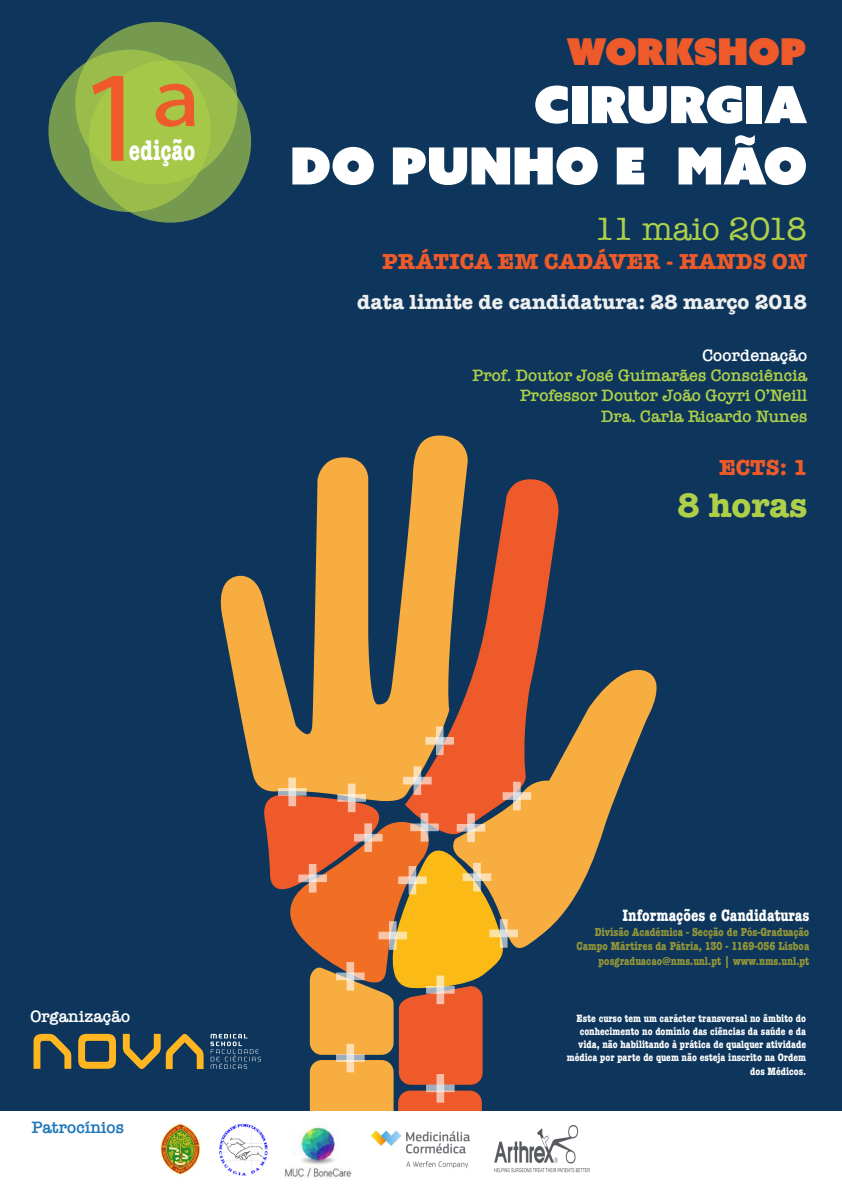
<style>
.page{position:relative;width:842px;height:1191px;background:#fff}
.page>*{position:absolute;margin:0;border:0;box-sizing:border-box;transform-origin:0 0}
.t1{font:130.3px "Myriad Pro";color:#ee5a29;scale:1.1 1}
.t2{font:51.1px/61.3px "Azo Sans Uber";color:#fff;text-align:right}
.t3{font:36.9px "Azo Sans Uber";color:#ee5a29}
.t4{font:700 35px "American Typewriter";color:#aed049}
.t5{font:33.1px "American Typewriter";color:#aed049}
.t6{font:700 condensed 29.3px "American Typewriter";color:#fff;scale:.91 1}
.t7{font:700 22.5px "American Typewriter";color:#ee5a29}
.t8{font:700 21px "American Typewriter";color:#eeefef}
.t9{font:600 17px/20.4px "American Typewriter";color:#aed049;text-align:right}
.t10{font:700 condensed 17px "American Typewriter";color:#fff}
.t11{font:600 17px "American Typewriter";color:#fff}
.t12{font:600 17px "American Typewriter";color:#1c75b9}
.t13{font:700 condensed 12px/14.4px "American Typewriter";color:#949638;text-align:right}
.t14{font:700 condensed 11px/13.2px "American Typewriter";color:#fff;text-align:right}
</style>
<div class="page">
<div style="left:0;top:0;width:842px;height:1190px;background:#0e365c"></div>
<div style="left:48px;top:50px;width:163px;height:162px;background:#75994f;border-radius:50%"></div>
<svg style="left:89px;top:60px;width:162px;height:163px;fill:#75994f"></svg>
<svg style="left:75px;top:22px;width:163px;height:162px;fill:#a6c849"></svg>
<svg style="left:34px;top:1033px;width:170px;height:36px"></svg>
<svg style="left:220px;top:435px;width:248px;height:357px"></svg>
<svg style="left:405px;top:476px;width:154px;height:316px"></svg>
<svg style="left:448px;top:663px;width:209px;height:286px"></svg>
<svg style="left:513px;top:781px;width:8px;height:29px"></svg>
<svg style="left:506px;top:792px;width:25px;height:8px"></svg>
<svg style="left:506px;top:919px;width:2px;height:28px"></svg>
<svg style="left:506px;top:929px;width:12px;height:8px"></svg>
<svg style="left:436px;top:726px;width:8px;height:29px"></svg>
<svg style="left:425px;top:737px;width:29px;height:7px"></svg>
<svg style="left:413px;top:766px;width:8px;height:26px"></svg>
<svg style="left:403px;top:777px;width:29px;height:7px"></svg>
<div style="left:348px;top:783px;width:8px;height:29px;background:#fcdeb2"></div>
<div style="left:288px;top:777px;width:8px;height:29px;background:#fcdeb2"></div>
<svg style="left:278px;top:788px;width:29px;height:4px"></svg>
<svg style="left:210px;top:792px;width:296px;height:319px"></svg>
<div style="left:346px;top:1043px;width:8px;height:29px;background:#fcdeb2"></div>
<svg style="left:336px;top:1054px;width:29px;height:8px"></svg>
<svg style="left:346px;top:962px;width:8px;height:28px"></svg>
<svg style="left:336px;top:972px;width:29px;height:8px"></svg>
<div style="left:436px;top:1074px;width:8px;height:28px;background:#f8bda9"></div>
<svg style="left:426px;top:1084px;width:29px;height:8px"></svg>
<svg style="left:436px;top:975px;width:8px;height:29px"></svg>
<svg style="left:426px;top:986px;width:29px;height:7px"></svg>
<div style="left:0;top:1111px;width:842px;height:80px;background:#fff"></div>
<img style="left:494px;top:1125px;width:95px;height:48px">
<img style="left:371px;top:1130px;width:99px;height:39px">
<img style="left:285px;top:1122px;width:67px;height:56px">
<img style="left:160px;top:1123px;width:42px;height:53px">
<img style="left:219px;top:1123px;width:49px;height:53px">
<h1 class="t1" style="left:77px;top:37px;width:114px">1ª</h1>
<h3 class="t6" style="left:129px;top:127px;width:75px">edição</h3>
<h3 class="t3" style="left:566px;top:27px;width:241px">WORKSHOP</h3>
<h2 class="t2" style="left:290px;top:73px;width:519px">CIRURGIA<br>DO PUNHO E MÃO</h2>
<h3 class="t5" style="left:594px;top:204px;width:215px">11 maio 2018</h3>
<h3 class="t7" style="left:382px;top:242px;width:427px">PRÁTICA EM CADÁVER - HANDS ON</h3>
<h3 class="t8" style="left:357px;top:284px;width:452px">data limite de candidatura: 28 março 2018</h3>
<h3 class="t11" style="left:702px;top:342px;width:106px">Coordenação</h3>
<h3 class="t9" style="left:472px;top:365px;width:336px">Prof. Doutor José Guimarães Consciência<br>Professor Doutor João Goyri O’Neill<br>Dra. Carla Ricardo Nunes</h3>
<h3 class="t7" style="left:719px;top:448px;width:90px">ECTS: 1</h3>
<h3 class="t4" style="left:677px;top:475px;width:132px">8 horas</h3>
<h3 class="t11" style="left:30px;top:1003px;width:102px">Organização</h3>
<h3 class="t12" style="left:32px;top:1114px;width:94px">Patrocínios</h3>
<h3 class="t10" style="left:622px;top:902px;width:188px">Informações e Candidaturas</h3>
<p class="t13" style="left:576px;top:924px;width:234px">Divisão Académica - Secção de Pós-Graduação<br>Campo Mártires da Pátria, 130 - 1169-056 Lisboa posgraduacao@nms.unl.pt | www.nms.unl.pt</p>
<p class="t14" style="left:567px;top:1011px;width:241px">Este curso tem um carácter transversal no âmbito do conhecimento no domínio das ciências da saúde e da vida, não habilitando à prática de qualquer atividade médica por parte de quem não esteja inscrito na Ordem dos Médicos.</p>
</div>
